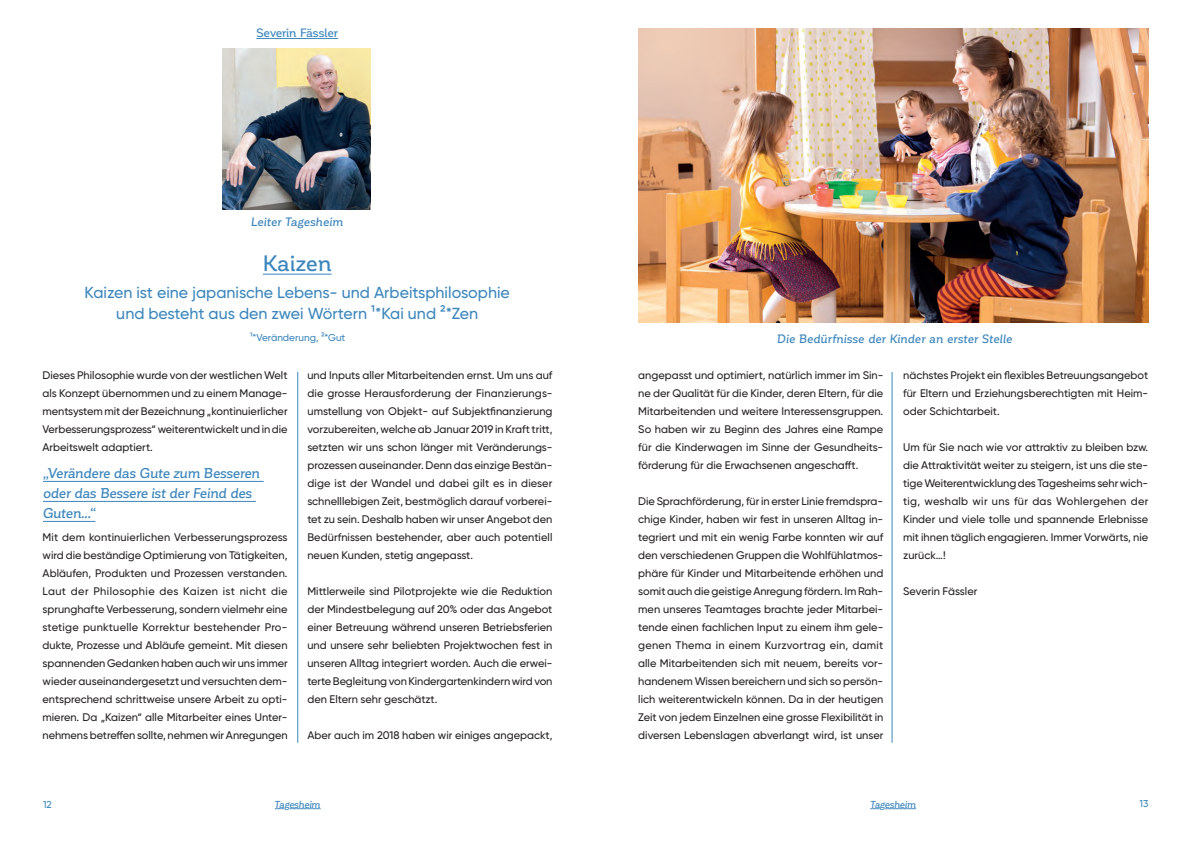
<style>
.page{position:relative;width:1191px;height:842px;background:#fff}
.page>*{position:absolute;margin:0;border:0;box-sizing:border-box;transform-origin:0 0}
.t1{font:500 22px "Corporative";letter-spacing:.005em;color:#3b86bc}
.t2{font:500 16px/21px "Gilroy";color:#3b86bc;text-align:center}
.t3{font:italic 500 14px/20px "Corporative";letter-spacing:-.02em;color:#3b86bc}
.t4{font:italic 500 12px "Corporative";letter-spacing:.005em;color:#3b86bc}
.t5{font:500 12px "Corporative";letter-spacing:-.02em;color:#3b86bc}
.t6{font:500 11px/18px "Gilroy";color:#231f20;text-align:justify}
.t7{font:500 10px "Gilroy";color:#3b86bc}
.t8{font:italic 500 10px "Corporative";letter-spacing:-.03em;color:#3b86bc}
</style>
<div class="page">
<svg style="left:870px;top:808px;width:47px;height:2px"></svg>
<svg style="left:274px;top:808px;width:47px;height:2px"></svg>
<hr style="left:263px;top:274px;width:69px;height:1px;background:#3b86bc">
<svg style="left:263px;top:273px;width:69px;height:1px"></svg>
<svg style="left:256px;top:38px;width:83px;height:1px"></svg>
<img style="left:223px;top:49px;width:148px;height:161px">
<img style="left:638px;top:28px;width:510px;height:294px">
<hr style="left:297px;top:372px;width:1px;height:371px;background:#3b86bc">
<hr style="left:891px;top:372px;width:1px;height:371px;background:#3b86bc">
<hr style="left:43px;top:481px;width:221px;height:1px;background:#3b86bc">
<hr style="left:43px;top:501px;width:213px;height:1px;background:#3b86bc">
<hr style="left:43px;top:521px;width:52px;height:1px;background:#3b86bc">
<p class="t5" style="left:256px;top:27px;width:83px">Severin Fässler</p>
<p class="t4" style="left:251px;top:216px;width:93px">Leiter Tagesheim</p>
<h1 class="t1" style="left:263px;top:252px;width:71px">Kaizen</h1>
<h2 class="t2" style="left:85px;top:282px;width:427px">Kaizen ist eine japanische Lebens- und Arbeitsphilosophie und besteht aus den zwei Wörtern 1*Kai und 2*Zen</h2>
<p class="t7" style="left:250px;top:332px;width:97px">1*Veränderung, 2*Gut</p>
<p class="t6" style="left:43px;top:366px;width:246px">Dieses Philosophie wurde von der westlichen Welt als Konzept übernommen und zu einem Manage&shy;mentsystem mit der Bezeichnung „kontinuierlicher Verbesserungsprozess“ weiterentwickelt und in die Arbeitswelt adaptiert.</p>
<p class="t3" style="left:43px;top:464px;width:219px">„Verändere das Gute zum Besseren oder das Bessere ist der Feind des<br>Guten…“</p>
<p class="t6" style="left:43px;top:528px;width:247px">Mit dem kontinuierlichen Verbesserungsprozess wird die beständige Optimierung von Tätigkeiten, Abläufen, Produkten und Prozessen verstanden.<br>Laut der Philosophie des Kaizen ist nicht die sprunghafte Verbesserung, sondern vielmehr eine stetige punktuelle Korrektur bestehender Pro&shy;dukte, Prozesse und Abläufe gemeint. Mit diesen spannenden Gedanken haben auch wir uns immer wieder auseinandergesetzt und versuchten dem&shy;entsprechend schrittweise unsere Arbeit zu opti&shy;mieren. Da „Kaizen“ alle Mitarbeiter eines Unter&shy;nehmens betreffen sollte, nehmen wir Anregungen</p>
<p class="t6" style="left:307px;top:366px;width:247px">und Inputs aller Mitarbeitenden ernst. Um uns auf die grosse Herausforderung der Finanzierungs&shy;umstellung von Objekt- auf Subjektfinanzierung vorzubereiten, welche ab Januar 2019 in Kraft tritt, setzten wir uns schon länger mit Veränderungs&shy;prozessen auseinander. Denn das einzige Bestän&shy;dige ist der Wandel und dabei gilt es in dieser schnelllebigen Zeit, bestmöglich darauf vorberei&shy;tet zu sein. Deshalb haben wir unser Angebot den Bedürfnissen bestehender, aber auch potentiell neuen Kunden, stetig angepasst.</p>
<p class="t6" style="left:307px;top:582px;width:246px">Mittlerweile sind Pilotprojekte wie die Reduktion der Mindestbelegung auf 20% oder das Angebot einer Betreuung während unseren Betriebsferien und unsere sehr beliebten Projektwochen fest in unseren Alltag integriert worden. Auch die erwei&shy;terte Begleitung von Kindergartenkindern wird von den Eltern sehr geschätzt.</p>
<p class="t6" style="left:307px;top:726px;width:246px">Aber auch im 2018 haben wir einiges angepackt,</p>
<p class="t4" style="left:777px;top:333px;width:237px">Die Bedürfnisse der Kinder an erster Stelle</p>
<p class="t6" style="left:638px;top:366px;width:246px">angepasst und optimiert, natürlich immer im Sin&shy;ne der Qualität für die Kinder, deren Eltern, für die Mitarbeitenden und weitere Interessensgruppen.<br>So haben wir zu Beginn des Jahres eine Rampe für die Kinderwagen im Sinne der Gesundheits&shy;förderung für die Erwachsenen angeschafft.</p>
<p class="t6" style="left:638px;top:492px;width:247px">Die Sprachförderung, für in erster Linie fremdspra&shy;chige Kinder, haben wir fest in unseren Alltag in&shy;tegriert und mit ein wenig Farbe konnten wir auf den verschiedenen Gruppen die Wohlfühlatmos&shy;phäre für Kinder und Mitarbeitende erhöhen und somit auch die geistige Anregung fördern. Im Rah&shy;men unseres Teamtages brachte jeder Mitarbei&shy;tende einen fachlichen Input zu einem ihm gele&shy;genen Thema in einem Kurzvortrag ein, damit alle Mitarbeitenden sich mit neuem, bereits vor&shy;handenem Wissen bereichern und sich so persön&shy;lich weiterentwickeln können. Da in der heutigen Zeit von jedem Einzelnen eine grosse Flexibilität in diversen Lebenslagen abverlangt wird, ist unser</p>
<p class="t6" style="left:903px;top:366px;width:246px">nächstes Projekt ein flexibles Betreuungsangebot für Eltern und Erziehungsberechtigten mit Heim&shy;oder Schichtarbeit.</p>
<p class="t6" style="left:903px;top:438px;width:247px">Um für Sie nach wie vor attraktiv zu bleiben bzw. die Attraktivität weiter zu steigern, ist uns die ste&shy;tige Weiterentwicklung des Tagesheims sehr wich&shy;tig, weshalb wir uns für das Wohlergehen der Kinder und viele tolle und spannende Erlebnisse mit ihnen täglich engagieren. Immer Vorwärts, nie zurück…!</p>
<p class="t6" style="left:903px;top:582px;width:76px">Severin Fässler</p>
<p class="t7" style="left:43px;top:799px;width:10px">12</p>
<p class="t8" style="left:275px;top:799px;width:47px">Tagesheim</p>
<p class="t8" style="left:870px;top:799px;width:47px">Tagesheim</p>
<p class="t7" style="left:1139px;top:798px;width:10px">13</p>
</div>
